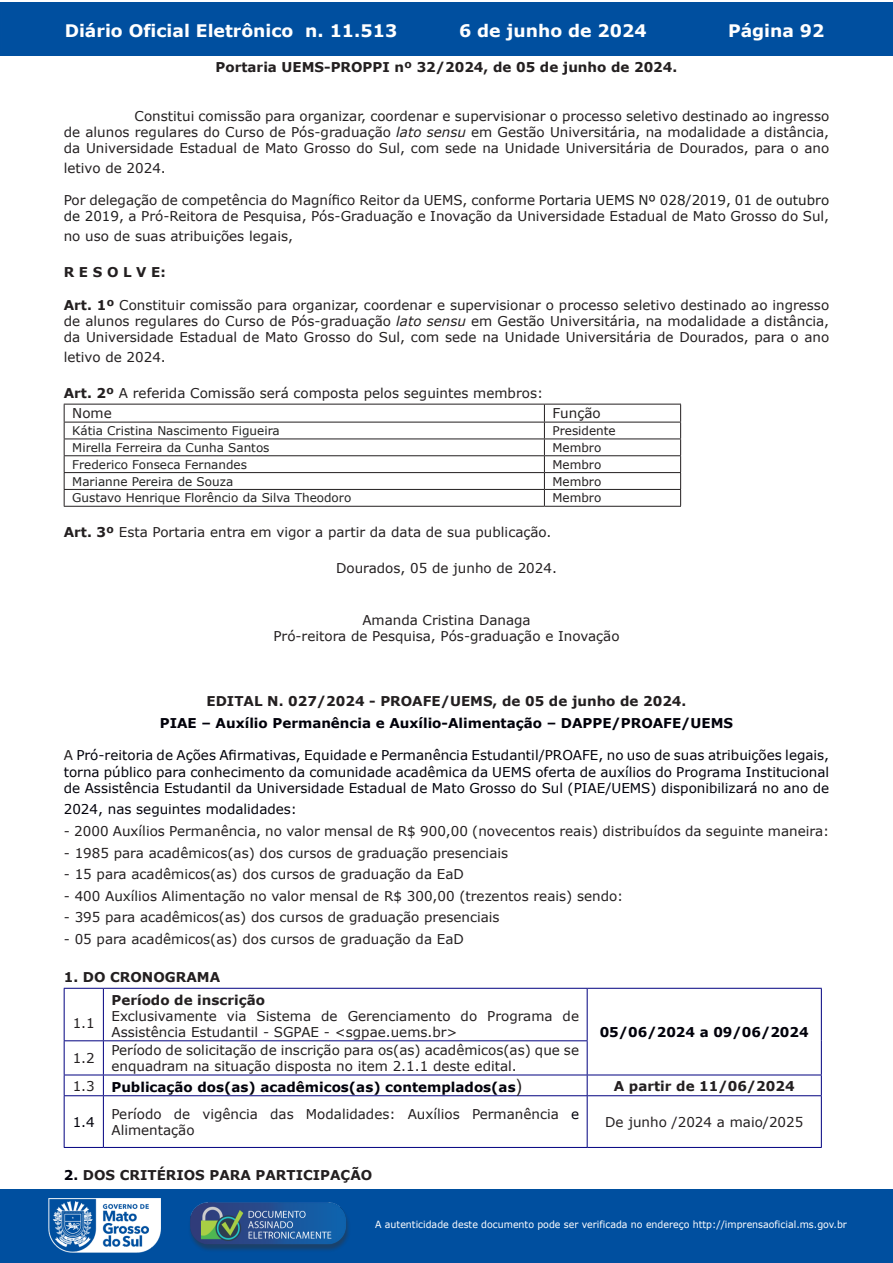
<style>
.page{position:relative;width:893px;height:1263px;background:#fff}
.page>*{position:absolute;margin:0;border:0;box-sizing:border-box;transform-origin:0 0}
.t1{font:700 17.25px "Verdana";color:#fff}
.t2{font:13.5px/16.2px "Verdana";color:#231f20}
.t3{font:13.5px/16.2px "Verdana";color:#00000a;text-align:justify}
.t4{font:700 13.5px "Verdana";color:#231f20}
.t5{font:700 13.5px "Verdana";color:#00000a}
.t6{font:12px "Verdana";color:#222}
.t7{font:12px "Verdana";color:#231f20}
.t8{font:9.9px "Verdana";color:#fff;scale:.95 1}
.s1{font-style:italic}
.s2{color:#1c1c1c}
.s3{font-weight:700}
.s4{color:#231f20}
.s5{font-weight:400;color:#231f20}
.s6{font-family:"Arial";font-weight:400;font-size:18px;color:#231f20}
.s7{color:#00000a}
</style>
<div class="page">
<div style="left:0;top:2px;width:893px;height:53px;background:#004f9f"></div>
<div style="left:1px;top:1189px;width:892px;height:74px;background:#004f9f"></div>
<img style="left:49px;top:1198px;width:111px;height:54px">
<img style="left:185px;top:1201px;width:168px;height:54px">
<hr style="left:64px;top:404px;width:480px;height:1px;background:#231f20">
<hr style="left:544px;top:404px;width:137px;height:1px;background:#231f20">
<hr style="left:64px;top:422px;width:480px;height:1px;background:#231f20">
<hr style="left:544px;top:422px;width:137px;height:1px;background:#231f20">
<hr style="left:64px;top:439px;width:480px;height:1px;background:#231f20">
<hr style="left:544px;top:439px;width:137px;height:1px;background:#231f20">
<hr style="left:64px;top:455px;width:480px;height:1px;background:#231f20">
<hr style="left:544px;top:455px;width:137px;height:1px;background:#231f20">
<hr style="left:64px;top:472px;width:480px;height:1px;background:#231f20">
<hr style="left:544px;top:472px;width:137px;height:1px;background:#231f20">
<hr style="left:64px;top:489px;width:480px;height:1px;background:#231f20">
<hr style="left:544px;top:489px;width:137px;height:1px;background:#231f20">
<hr style="left:64px;top:506px;width:480px;height:1px;background:#231f20">
<hr style="left:544px;top:506px;width:137px;height:1px;background:#231f20">
<svg style="left:64px;top:404px;width:1px;height:102px"></svg>
<svg style="left:544px;top:404px;width:1px;height:102px"></svg>
<svg style="left:680px;top:404px;width:1px;height:102px"></svg>
<svg style="left:65px;top:989px;width:756px;height:158px"></svg>
<hr style="left:64px;top:988px;width:39px;height:1px;background:#000080">
<hr style="left:103px;top:988px;width:484px;height:1px;background:#000080">
<hr style="left:587px;top:988px;width:235px;height:1px;background:#000080">
<hr style="left:821px;top:989px;width:1px;height:52px;background:#000080">
<hr style="left:821px;top:1041px;width:1px;height:33px;background:#000080">
<svg style="left:821px;top:1075px;width:1px;height:20px"></svg>
<hr style="left:64px;top:1040px;width:39px;height:1px;background:#000080">
<hr style="left:103px;top:1040px;width:485px;height:1px;background:#000080">
<hr style="left:64px;top:1074px;width:39px;height:1px;background:#000080">
<hr style="left:103px;top:1074px;width:484px;height:1px;background:#000080">
<hr style="left:587px;top:1074px;width:235px;height:1px;background:#000080">
<hr style="left:64px;top:1095px;width:39px;height:1px;background:#000080">
<hr style="left:103px;top:1095px;width:484px;height:1px;background:#000080">
<hr style="left:587px;top:1095px;width:235px;height:1px;background:#000080">
<hr style="left:64px;top:1147px;width:39px;height:1px;background:#000080">
<hr style="left:103px;top:1147px;width:484px;height:1px;background:#000080">
<hr style="left:587px;top:1147px;width:235px;height:1px;background:#000080">
<hr style="left:64px;top:989px;width:1px;height:51px;background:#000080">
<hr style="left:103px;top:989px;width:1px;height:51px;background:#000080">
<hr style="left:587px;top:989px;width:1px;height:51px;background:#000080">
<hr style="left:64px;top:1041px;width:1px;height:33px;background:#000080">
<hr style="left:103px;top:1041px;width:1px;height:33px;background:#000080">
<hr style="left:587px;top:1041px;width:1px;height:33px;background:#000080">
<svg style="left:64px;top:1075px;width:1px;height:20px"></svg>
<svg style="left:103px;top:1075px;width:1px;height:20px"></svg>
<svg style="left:587px;top:1075px;width:1px;height:20px"></svg>
<hr style="left:64px;top:1096px;width:1px;height:51px;background:#000080">
<hr style="left:103px;top:1096px;width:1px;height:51px;background:#000080">
<hr style="left:587px;top:1096px;width:1px;height:51px;background:#000080">
<hr style="left:821px;top:1096px;width:1px;height:51px;background:#000080">
<p class="t1" style="left:65px;top:18px;width:334px">Diário Oficial Eletrônico n. 11.513</p>
<p class="t1" style="left:459px;top:18px;width:189px">6 de junho de 2024</p>
<p class="t1" style="left:728px;top:18px;width:98px">Página 92</p>
<p class="t4" style="left:216px;top:57px;width:463px">Portaria UEMS-PROPPI nº 32/2024, de 05 de junho de 2024.</p>
<p class="t2" style="left:64px;top:107px;width:767px;text-align:justify;text-indent:71px">Constitui comissão para organizar, coordenar e supervisionar o processo seletivo destinado ao ingresso de alunos regulares do Curso de Pós-graduação <span class="s1">lato sensu</span> em Gestão Universitária, na modalidade a distância, da Universidade Estadual de Mato Grosso do Sul, com sede na Unidade Universitária de Dourados, para o ano</p>
<p class="t2" style="left:64px;top:160px;width:104px">letivo de 2024.</p>
<p class="t2" style="left:64px;top:192px;width:767px">Por delegação de competência do Magnífico Reitor da UEMS, conforme <span class="s2">Portaria UEMS Nº 028/2019, 01 de outubro de 2019</span>, a Pró-Reitora de Pesquisa, Pós-Graduação e Inovação da Universidade Estadual de Mato Grosso do Sul,</p>
<p class="t2" style="left:64px;top:228px;width:231px">no uso de suas atribuições legais,</p>
<p class="t4" style="left:64px;top:263px;width:104px">R E S O L V E:</p>
<p class="t2" style="left:64px;top:296px;width:767px;text-align:justify"><span class="s3">Art. 1º</span> Constituir comissão para organizar, coordenar e supervisionar o processo seletivo destinado ao ingresso de alunos regulares do Curso de Pós-graduação <span class="s1">lato sensu</span> em Gestão Universitária, na modalidade a distância, da Universidade Estadual de Mato Grosso do Sul, com sede na Unidade Universitária de Dourados, para o ano</p>
<p class="t2" style="left:64px;top:349px;width:104px">letivo de 2024.</p>
<p class="t2" style="left:72px;top:382px;width:472px;line-height:20.5px;text-indent:-8px"><span class="s3">Art. 2º</span> A referida Comissão será composta pelos seguintes membros:<br>Nome</p>
<p class="t2" style="left:552px;top:405px;width:50px">Função</p>
<p class="t6" style="left:72px;top:422px;width:209px">Kátia Cristina Nascimento Figueira</p>
<p class="t7" style="left:552px;top:422px;width:65px">Presidente</p>
<p class="t6" style="left:72px;top:439px;width:199px">Mirella Ferreira da Cunha Santos</p>
<p class="t7" style="left:552px;top:439px;width:50px">Membro</p>
<p class="t6" style="left:72px;top:456px;width:176px">Frederico Fonseca Fernandes</p>
<p class="t7" style="left:552px;top:456px;width:50px">Membro</p>
<p class="t6" style="left:72px;top:473px;width:162px">Marianne Pereira de Souza</p>
<p class="t7" style="left:552px;top:473px;width:50px">Membro</p>
<p class="t6" style="left:72px;top:490px;width:281px">Gustavo Henrique Florêncio da Silva Theodoro</p>
<p class="t7" style="left:552px;top:490px;width:50px">Membro</p>
<p class="t2" style="left:64px;top:523px;width:489px"><span class="s3">Art. 3º</span> Esta Portaria entra em vigor a partir da data de sua publicação.</p>
<p class="t2" style="left:336px;top:559px;width:222px">Dourados, 05 de junho de 2024.</p>
<p class="t2" style="left:273px;top:612px;width:348px;text-align:center">Amanda Cristina Danaga<br>Pró-reitora de Pesquisa, Pós-graduação e Inovação</p>
<p class="t4" style="left:207px;top:692px;width:481px">EDITAL N. 027/2024 - PROAFE/UEMS, de 05 de junho de 2024.</p>
<p class="t5" style="left:160px;top:714px;width:575px">PIAE – Auxílio Permanência e Auxílio-Alimentação – DAPPE/PROAFE/UEMS</p>
<p class="t3" style="left:64px;top:747px;width:767px"><span class="s4">A</span> Pró-reitoria de Ações Afirmativas, Equidade e Permanência Estudantil/PROAFE, no uso de suas atribuições legais, torna público para conhecimento da comunidade acadêmica da UEMS oferta de auxílios do Programa Institucional de Assistência Estudantil da Universidade Estadual de Mato Grosso do Sul (PIAE/UEMS) disponibilizará no ano de</p>
<p class="t3" style="left:64px;top:801px;width:235px">2024, nas seguintes modalidades:</p>
<p class="t2" style="left:64px;top:823px;width:767px">- 2000 Auxílios Permanência, no valor mensal de R$ 900,00 (novecentos reais) distribuídos da seguinte maneira:</p>
<p class="t2" style="left:64px;top:844px;width:446px">- 1985 para acadêmicos(as) dos cursos de graduação presenciais</p>
<p class="t2" style="left:64px;top:866px;width:402px">- 15 para acadêmicos(as) dos cursos de graduação da EaD</p>
<p class="t2" style="left:64px;top:888px;width:561px">- 400 Auxílios Alimentação no valor mensal de R$ 300,00 (trezentos reais) sendo:</p>
<p class="t2" style="left:64px;top:909px;width:437px">- 395 para acadêmicos(as) dos cursos de graduação presenciais</p>
<p class="t2" style="left:64px;top:931px;width:402px">- 05 para acadêmicos(as) dos cursos de graduação da EaD</p>
<p class="t4" style="left:64px;top:967px;width:158px">1. DO CRONOGRAMA</p>
<p class="t2" style="left:73px;top:1015px;width:24px">1.1</p>
<p class="t4" style="left:111px;top:990px;width:155px">Período de inscrição</p>
<p class="t2" style="left:111px;top:1008px;width:469px">Exclusivamente via Sistema de Gerenciamento do Programa de<br>Assistência Estudantil - SGPAE - &lt;sgpae.uems.br&gt;</p>
<p class="t5" style="left:600px;top:1022px;width:211px">05/06/2024 a 09/06/2024</p>
<p class="t2" style="left:73px;top:1050px;width:24px">1.2</p>
<p class="t2" style="left:111px;top:1042px;width:469px">Período de solicitação de inscrição para os(as) acadêmicos(as) que se enquadram na situação disposta no item 2.1.1 deste edital.</p>
<p class="t5" style="left:73px;top:1077px;width:450px"><span class="s5">1.3</span> Publicação dos(as) acadêmicos(as) contemplados(as<span class="s6">)</span></p>
<p class="t4" style="left:614px;top:1076px;width:182px">A partir de 11/06/2024</p>
<p class="t3" style="left:73px;top:1113px;width:24px">1.4</p>
<p class="t2" style="left:111px;top:1105px;width:469px">Período de vigência das Modalidades: Auxílios Permanência <span class="s7">e<br></span>Alimentação</p>
<p class="t2" style="left:605px;top:1113px;width:200px">De junho /2024 a maio/2025</p>
<p class="t4" style="left:64px;top:1165px;width:310px"><span class="s7">2.</span> DOS CRITÉRIOS PARA PARTICIPAÇÃO</p>
<p class="t8" style="left:375px;top:1218px;width:498px">A autenticidade deste documento pode ser verificada no endereço http://imprensaoficial.ms.gov.br</p>
</div>
